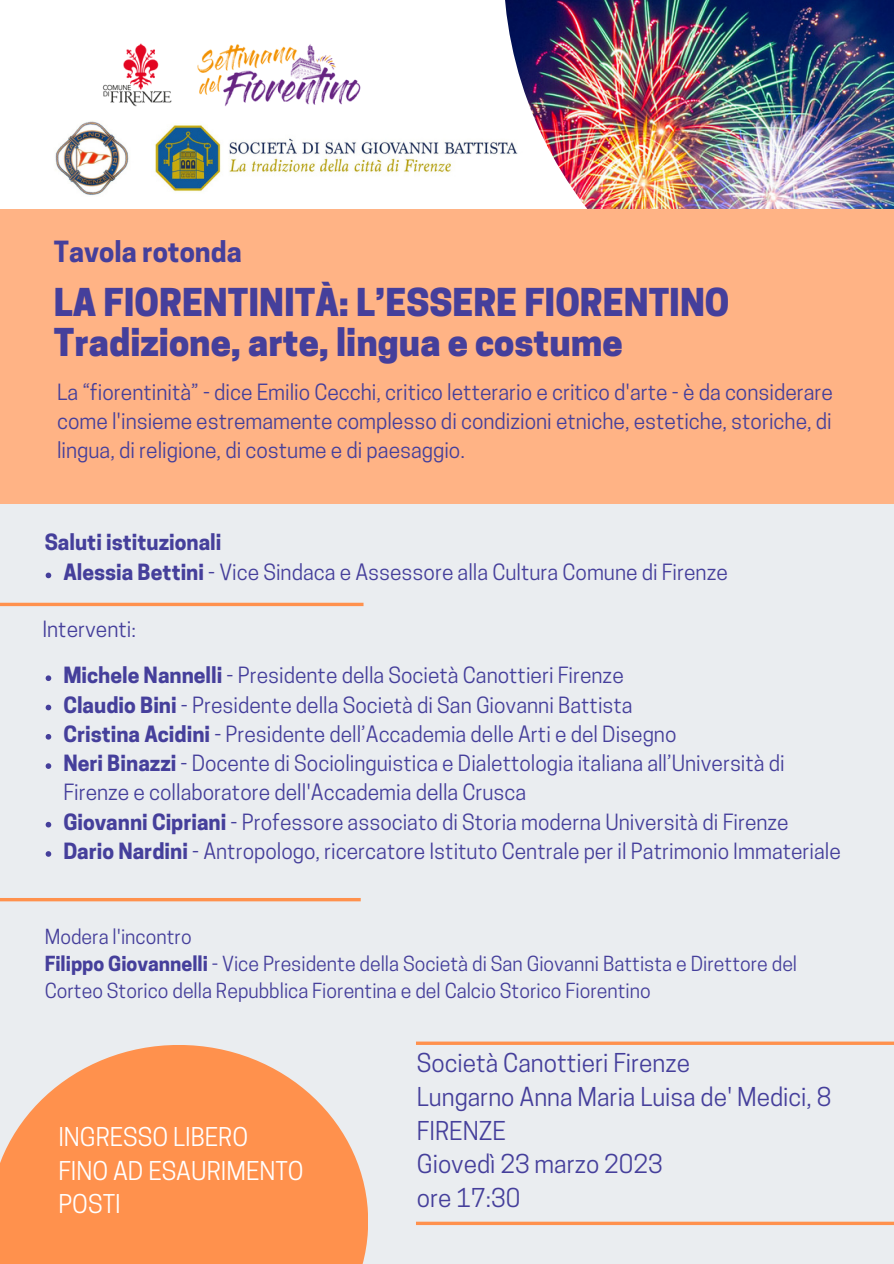
<style>
.page{position:relative;width:894px;height:1264px;background:#fff}
.page>*{position:absolute;margin:0;border:0;box-sizing:border-box;transform-origin:0 0}
.t1{font:800 36px/39.5px "Cooper Hewitt";color:#453f9b}
.t2{font:700 27.3px "Cooper Hewitt";color:#453f9b}
.t3{font:24.45px/33.8px "Cooper Hewitt";color:#453f9b}
.t4{font:24.3px/33.8px "Cooper Hewitt";color:#fff}
.t5{font:21px/29.2px "Cooper Hewitt";color:#453f9b}
.t6{font:700 21px "Cooper Hewitt";color:#453f9b}
.t7{font:19.5px/27px "Cooper Hewitt";color:#453f9b}
.s1{font-weight:700}
</style>
<div class="page">
<div style="left:0;top:382px;width:893px;height:881px;background:#eaedf0"></div>
<img style="left:503px;top:0;width:390px;height:210px">
<div style="left:0;top:210px;width:893px;height:293px;background:#ffb385"></div>
<svg style="left:0;top:1045px;width:368px;height:218px;fill:#ff914d"></svg>
<hr style="left:0;top:898px;width:360px;height:3px;background:#ff914d">
<hr style="left:416px;top:1041px;width:477px;height:3px;background:#ff914d">
<hr style="left:416px;top:1221px;width:477px;height:3px;background:#ff914d">
<svg style="left:0;top:602px;width:363px;height:4px"></svg>
<img style="left:155px;top:114px;width:369px;height:79px">
<img style="left:102px;top:43px;width:266px;height:104px">
<img style="left:55px;top:121px;width:78px;height:74px">
<svg style="left:46px;top:675px;width:5px;height:6px"></svg>
<svg style="left:46px;top:704px;width:5px;height:6px"></svg>
<svg style="left:46px;top:734px;width:5px;height:5px"></svg>
<svg style="left:46px;top:763px;width:5px;height:6px"></svg>
<svg style="left:46px;top:821px;width:5px;height:6px"></svg>
<svg style="left:46px;top:851px;width:5px;height:5px"></svg>
<svg style="left:46px;top:572px;width:5px;height:6px"></svg>
<h2 class="t2" style="left:54px;top:241px;width:189px">Tavola rotonda</h2>
<h1 class="t1" style="left:54px;top:287px;width:677px">LA FIORENTINITÀ: L’ESSERE FIORENTINO<br>Tradizione, arte, lingua e costume</h1>
<p class="t5" style="left:57px;top:380px;width:777px;text-align:justify">La “fiorentinità” - dice Emilio Cecchi, critico letterario e critico d'arte - è da considerare come l'insieme estremamente complesso di condizioni etniche, estetiche, storiche, di lingua, di religione, di costume e di paesaggio.</p>
<p class="t6" style="left:45px;top:534px;width:178px">Saluti istituzionali</p>
<p class="t5" style="left:63px;top:560px;width:666px"><span class="s1">Alessia Bettini</span> - Vice Sindaca e Assessore alla Cultura Comune di Firenze</p>
<p class="t5" style="left:42px;top:617px;width:95px">Interventi:</p>
<p class="t5" style="left:63px;top:663px;width:778px"><span class="s1">Michele Nannelli</span> - Presidente della Società Canottieri Firenze<br><span class="s1">Claudio Bini</span> - Presidente della Società di San Giovanni Battista<br><span class="s1">Cristina Acidini</span> - Presidente dell’Accademia delle Arti e del Disegno<br><span class="s1">Neri Binazzi</span> - Docente di Sociolinguistica e Dialettologia italiana all’Università di Firenze e collaboratore dell'Accademia della Crusca<br><span class="s1">Giovanni Cipriani</span> - Professore associato di Storia moderna Università di Firenze <span class="s1">Dario Nardini</span> - Antropologo, ricercatore Istituto Centrale per il Patrimonio Immateriale</p>
<p class="t7" style="left:45px;top:925px;width:753px">Modera l'incontro<br><span class="s1">Filippo Giovannelli</span> - Vice Presidente della Società di San Giovanni Battista e Direttore del<br>Corteo Storico della Repubblica Fiorentina e del Calcio Storico Fiorentino</p>
<p class="t4" style="left:58px;top:1122px;width:247px">INGRESSO LIBERO<br>FINO AD ESAURIMENTO<br>POSTI</p>
<p class="t3" style="left:417px;top:1048px;width:416px">Società Canottieri Firenze<br>Lungarno Anna Maria Luisa de' Medici, 8<br>FIRENZE<br>Giovedì 23 marzo 2023<br>ore 17:30</p>
</div>
